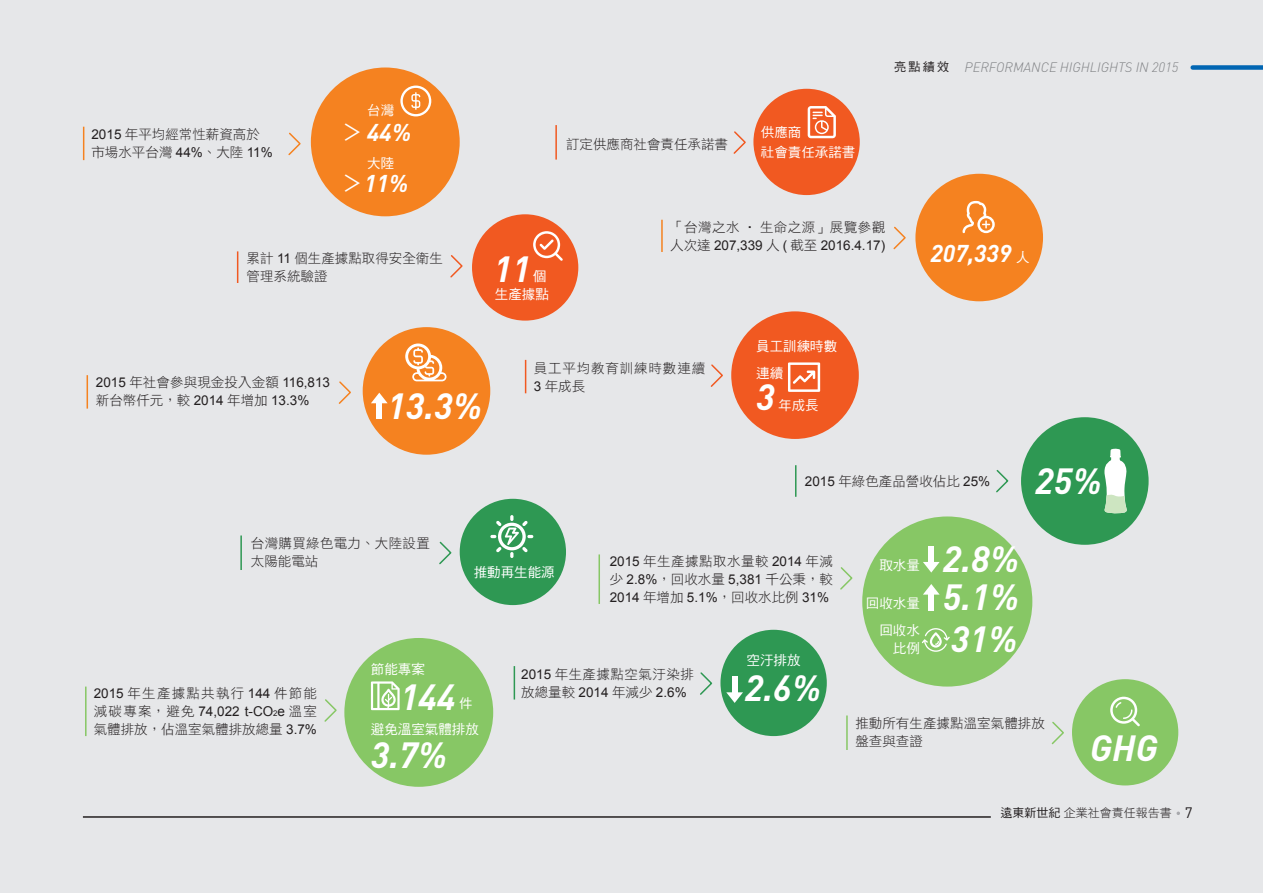
<style>
.page{position:relative;width:1263px;height:893px;background:#e6e7e9}
.page>*{position:absolute;margin:0;border:0;box-sizing:border-box;transform-origin:0 0}
.t1{font:italic 700 36px "DIN";color:#fff}
.t2{font:italic 700 24px "DIN";color:#fff}
.t3{font:13.5px/18px "DF Hei Std W3";color:#231f20}
.t4{font:13.5px "Arial";color:#231f20}
.t5{font:13.5px/18px "DF Hei Std W3";letter-spacing:.035em;color:#231f20}
.t6{font:13.5px/20.5px "DF Hei Std W5";color:#fff;text-align:right}
.t7{font:italic 300 13.5px "DIN";color:#808285}
.t8{font:13.5px/18px "DF Hei Std W3";letter-spacing:.025em;color:#231f20}
.t9{font:13.5px "DF Hei Std W3";letter-spacing:.09em;color:#231f20}
.t10{font:13.5px/18px "DF Hei Std W3";letter-spacing:.065em;color:#231f20}
.t11{font:12px "DF Hei Std W3";color:#231f20}
.s1{font-family:"Arial"}
.s2{font-family:"DF Hei Std W5";font-weight:400;font-style:normal}
.s3{font-family:"DF Hei Std W5";font-weight:400;font-style:normal;font-size:12px;color:#231f20}
.s4{font-family:"DF Hei Std W3"}
.s5{font-family:"DF Hei Std W5";font-weight:400;font-style:normal;font-size:13.5px}
.s6{font-size:7.8px}
.s7{font-family:"DF Hei Std W5"}
.s8{font-family:"DIN";font-size:15px}
</style>
<div class="page">
<div style="left:311px;top:68px;width:149px;height:148px;background:#f58220;border-radius:50%"></div>
<svg style="left:288px;top:132px;width:13px;height:24px"></svg>
<hr style="left:83px;top:127px;width:1px;height:33px;background:#f58220">
<div style="left:731px;top:311px;width:128px;height:128px;background:#f15921;border-radius:50%"></div>
<svg style="left:710px;top:364px;width:13px;height:23px"></svg>
<hr style="left:525px;top:360px;width:1px;height:33px;background:#f15921">
<div style="left:472px;top:214px;width:106px;height:107px;background:#f15921;border-radius:50%"></div>
<svg style="left:450px;top:255px;width:13px;height:23px"></svg>
<hr style="left:237px;top:251px;width:1px;height:32px;background:#f15921">
<div style="left:753px;top:89px;width:107px;height:106px;background:#f15921;border-radius:50%"></div>
<svg style="left:733px;top:131px;width:13px;height:23px"></svg>
<hr style="left:555px;top:125px;width:2px;height:35px;background:#f15921">
<div style="left:363px;top:327px;width:127px;height:128px;background:#f58220;border-radius:50%"></div>
<svg style="left:338px;top:381px;width:13px;height:23px"></svg>
<hr style="left:87px;top:375px;width:1px;height:34px;background:#f58220">
<div style="left:915px;top:174px;width:128px;height:127px;background:#f58220;border-radius:50%"></div>
<svg style="left:893px;top:226px;width:13px;height:24px"></svg>
<hr style="left:661px;top:220px;width:2px;height:32px;background:#f58220">
<svg style="left:400px;top:86px;width:31px;height:30px"></svg>
<svg style="left:788px;top:362px;width:32px;height:30px"></svg>
<svg style="left:533px;top:231px;width:30px;height:30px"></svg>
<svg style="left:808px;top:106px;width:28px;height:32px"></svg>
<svg style="left:962px;top:201px;width:33px;height:32px"></svg>
<div style="left:1021px;top:417px;width:127px;height:128px;background:#2e9853;border-radius:50%"></div>
<svg style="left:996px;top:470px;width:13px;height:23px"></svg>
<hr style="left:795px;top:465px;width:1px;height:32px;background:#2e9853">
<div style="left:1072px;top:679px;width:106px;height:106px;background:#87c765;border-radius:50%"></div>
<svg style="left:1051px;top:721px;width:13px;height:24px"></svg>
<hr style="left:846px;top:715px;width:2px;height:35px;background:#87c765">
<div style="left:460px;top:499px;width:106px;height:106px;background:#2e9853;border-radius:50%"></div>
<svg style="left:439px;top:541px;width:13px;height:24px"></svg>
<hr style="left:240px;top:535px;width:2px;height:35px;background:#2e9853">
<svg style="left:490px;top:515px;width:43px;height:43px"></svg>
<div style="left:344px;top:638px;width:149px;height:149px;background:#87c765;border-radius:50%"></div>
<svg style="left:324px;top:699px;width:13px;height:23px"></svg>
<hr style="left:85px;top:687px;width:2px;height:49px;background:#87c765">
<svg style="left:371px;top:681px;width:29px;height:29px"></svg>
<div style="left:862px;top:516px;width:170px;height:171px;background:#87c765;border-radius:50%"></div>
<svg style="left:840px;top:567px;width:13px;height:23px"></svg>
<hr style="left:598px;top:554px;width:2px;height:50px;background:#87c765">
<svg style="left:922px;top:628px;width:28px;height:24px"></svg>
<div style="left:720px;top:630px;width:107px;height:106px;background:#2e9853;border-radius:50%"></div>
<svg style="left:700px;top:672px;width:13px;height:23px"></svg>
<hr style="left:514px;top:666px;width:1px;height:33px;background:#2e9853">
<div style="left:376px;top:399px;width:6px;height:20px;background:#fff"></div>
<svg style="left:371px;top:393px;width:17px;height:10px"></svg>
<svg style="left:405px;top:343px;width:41px;height:38px"></svg>
<div style="left:732px;top:677px;width:6px;height:19px;background:#fff"></div>
<svg style="left:726px;top:692px;width:17px;height:11px"></svg>
<div style="left:928px;top:546px;width:6px;height:20px;background:#fff"></div>
<svg style="left:923px;top:562px;width:17px;height:11px"></svg>
<div style="left:928px;top:591px;width:6px;height:19px;background:#fff"></div>
<svg style="left:923px;top:584px;width:17px;height:11px"></svg>
<svg style="left:1104px;top:448px;width:23px;height:66px"></svg>
<svg style="left:1110px;top:697px;width:30px;height:29px"></svg>
<svg style="left:1176px;top:811px;width:4px;height:4px"></svg>
<hr style="left:83px;top:816px;width:908px;height:2px;background:#231f20">
<div style="left:1193px;top:65px;width:70px;height:5px;background:#0166b3"></div>
<p class="t6" style="left:367px;top:99px;width:28px">台灣</p>
<p class="t3" style="left:91px;top:126px;width:183px;line-height:17.5px"><span class="s1">2015</span> 年平均經常性薪資高於市場水平台灣 <span class="s1">44%</span>、大陸 <span class="s1">11%</span></p>
<h2 class="t2" style="left:340px;top:116px;width:73px"><span class="s2">＞</span>44%</h2>
<p class="t6" style="left:367px;top:153px;width:28px">大陸</p>
<h2 class="t2" style="left:340px;top:168px;width:69px"><span class="s2">＞</span>11%</h2>
<p class="t3" style="left:247px;top:249px;width:198px">累計 <span class="s1">11</span> 個生產據點取得安全衛生管理系統驗證</p>
<h1 class="t1" style="left:493px;top:245px;width:39px">11</h1>
<p class="t6" style="left:495px;top:266px;width:55px;line-height:18.9px">個<br>生產據點</p>
<p class="t3" style="left:566px;top:135px;width:163px">訂定供應商社會責任承諾書</p>
<p class="t6" style="left:761px;top:121px;width:96px;text-align:left">供應商<br>社會責任承諾書</p>
<p class="t7" style="left:894px;top:58px;width:286px"><span class="s3">亮點績效</span> PERFORMANCE HIGHLIGHTS IN 2015</p>
<p class="t5" style="left:670px;top:218px;width:216px">「台灣之水 ‧ 生命之源」展覽參觀</p>
<p class="t4" style="left:670px;top:236px;width:216px"><span class="s4">人次達</span> 207,339 <span class="s4">人</span> ( <span class="s4">截至</span> 2016.4.17)</p>
<h2 class="t2" style="left:930px;top:238px;width:101px">207,339 <span class="s5">人</span></h2>
<p class="t6" style="left:756px;top:335px;width:82px">員工訓練時數</p>
<p class="t4" style="left:96px;top:373px;width:236px">2015 <span class="s4">年社會參與現金投入金額</span> 116,813</p>
<p class="t3" style="left:96px;top:391px;width:215px">新台幣仟元，較 <span class="s1">2014</span> 年增加 <span class="s1">13.3%</span></p>
<h1 class="t1" style="left:387px;top:383px;width:96px">13.3%</h1>
<p class="t10" style="left:534px;top:358px;width:173px">員工平均教育訓練時數連續<br><span class="s1">3</span> 年成長</p>
<p class="t6" style="left:756px;top:362px;width:28px">連續</p>
<h1 class="t1" style="left:756px;top:374px;width:20px">3</h1>
<p class="t6" style="left:778px;top:394px;width:42px">年成長</p>
<p class="t8" style="left:251px;top:534px;width:181px">台灣購買綠色電力、大陸設置太陽能電站</p>
<p class="t6" style="left:474px;top:562px;width:82px">推動再生能源</p>
<p class="t3" style="left:805px;top:472px;width:187px"><span class="s1">2015</span> 年綠色產品營收佔比 <span class="s1">25%</span></p>
<h1 class="t1" style="left:1035px;top:458px;width:68px">25%</h1>
<p class="t5" style="left:610px;top:552px;width:225px"><span class="s1">2015</span> 年生產據點取水量較 <span class="s1">2014</span> 年減少 <span class="s1">2.8%</span>，回收水量 <span class="s1">5,381</span> 千公秉，較</p>
<p class="t4" style="left:610px;top:588px;width:221px">2014 <span class="s4">年增加</span> 5.1%<span class="s4">，回收水比例</span> 31%</p>
<p class="t6" style="left:879px;top:555px;width:42px">取水量</p>
<p class="t6" style="left:866px;top:593px;width:55px">回收水量</p>
<h1 class="t1" style="left:943px;top:536px;width:78px">2.8%</h1>
<h1 class="t1" style="left:943px;top:574px;width:78px">5.1%</h1>
<p class="t9" style="left:94px;top:686px;width:225px"><span class="s1">2015</span> 年生產據點共執行 <span class="s1">144</span> 件節能</p>
<p class="t4" style="left:94px;top:703px;width:225px"><span class="s4">減碳專案，避免</span> 74,022 t-CO<span class="s6">2</span>e <span class="s4">溫室</span></p>
<p class="t3" style="left:94px;top:720px;width:225px">氣體排放，佔溫室氣體排放總量 <span class="s1">3.7%</span></p>
<p class="t6" style="left:371px;top:658px;width:55px">節能專案</p>
<h1 class="t1" style="left:400px;top:673px;width:57px">144</h1>
<p class="t6" style="left:459px;top:692px;width:15px">件</p>
<p class="t6" style="left:371px;top:719px;width:109px">避免溫室氣體排放</p>
<h1 class="t1" style="left:371px;top:732px;width:78px">3.7%</h1>
<p class="t6" style="left:747px;top:650px;width:55px">空汙排放</p>
<p class="t5" style="left:521px;top:665px;width:174px"><span class="s1">2015</span> 年生產據點空氣汙染排</p>
<p class="t4" style="left:521px;top:683px;width:167px"><span class="s4">放總量較</span> 2014 <span class="s4">年減少</span> 2.6%</p>
<h1 class="t1" style="left:745px;top:665px;width:78px">2.6%</h1>
<p class="t6" style="left:879px;top:622px;width:42px;line-height:17.5px">回收水比例</p>
<h1 class="t1" style="left:951px;top:616px;width:68px">31%</h1>
<p class="t3" style="left:855px;top:714px;width:191px">推動所有生產據點溫室氣體排放盤查與查證</p>
<h1 class="t1" style="left:1090px;top:725px;width:69px">GHG</h1>
<p class="t11" style="left:1000px;top:806px;width:194px"><span class="s7">遠東新世紀</span>企業社會責任報告書 <span class="s8">7</span></p>
</div>
